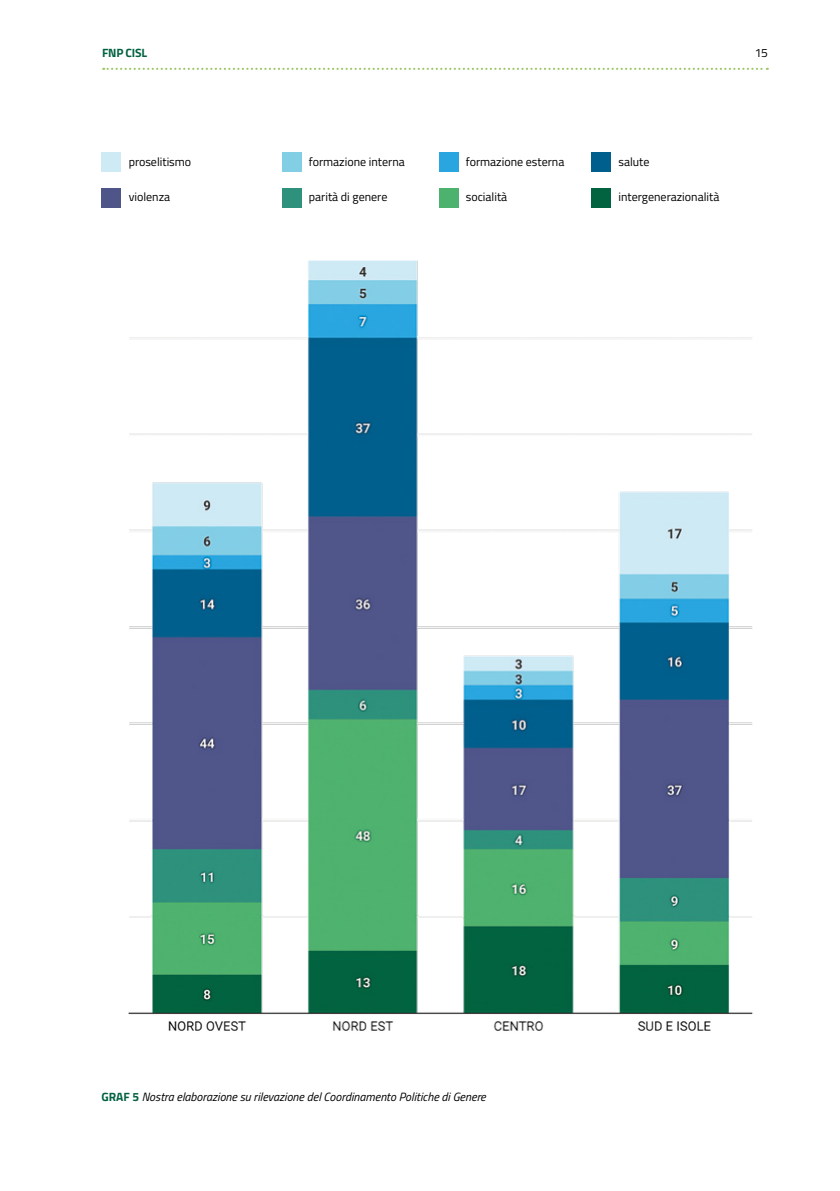
<style>
.page{position:relative;width:840px;height:1191px;background:#fff}
.page>*{position:absolute;margin:0;border:0;box-sizing:border-box;transform-origin:0 0}
.t1{font:12px "Titillium Web";color:#000}
.t2{font:italic 12px "Titillium Web";color:#000}
.t3{font:700 12px "Titillium Web";letter-spacing:-.02em;color:#016140}
.s1{font-weight:700;font-style:normal;color:#016140}
</style>
<div class="page">
<svg style="left:103px;top:68px;width:664px;height:2px"></svg>
<img style="left:129px;top:260px;width:624px;height:771px">
<div style="left:101px;top:152px;width:20px;height:20px;background:#ceeaf5"></div>
<div style="left:281px;top:152px;width:20px;height:20px;background:#82cee5"></div>
<div style="left:438px;top:152px;width:20px;height:20px;background:#29a6df"></div>
<div style="left:591px;top:152px;width:19px;height:20px;background:#005f8c"></div>
<div style="left:101px;top:188px;width:20px;height:20px;background:#505589"></div>
<div style="left:281px;top:188px;width:20px;height:20px;background:#2d917c"></div>
<div style="left:438px;top:188px;width:20px;height:20px;background:#4eb26f"></div>
<div style="left:591px;top:188px;width:19px;height:20px;background:#026341"></div>
<p class="t3" style="left:102px;top:43px;width:46px">FNP CISL</p>
<p class="t1" style="left:754px;top:44px;width:15px">15</p>
<p class="t1" style="left:129px;top:153px;width:64px">proselitismo</p>
<p class="t1" style="left:309px;top:153px;width:97px">formazione interna</p>
<p class="t1" style="left:465px;top:153px;width:100px">formazione esterna</p>
<p class="t1" style="left:618px;top:153px;width:33px">salute</p>
<p class="t1" style="left:129px;top:188px;width:43px">violenza</p>
<p class="t1" style="left:309px;top:188px;width:80px">parità di genere</p>
<p class="t1" style="left:465px;top:188px;width:43px">socialità</p>
<p class="t1" style="left:618px;top:188px;width:102px">intergenerazionalità</p>
<p class="t2" style="left:101px;top:1087px;width:385px"><span class="s1">GRAF 5</span> Nostra elaborazione su rilevazione del Coordinamento Politiche di Genere</p>
</div>
